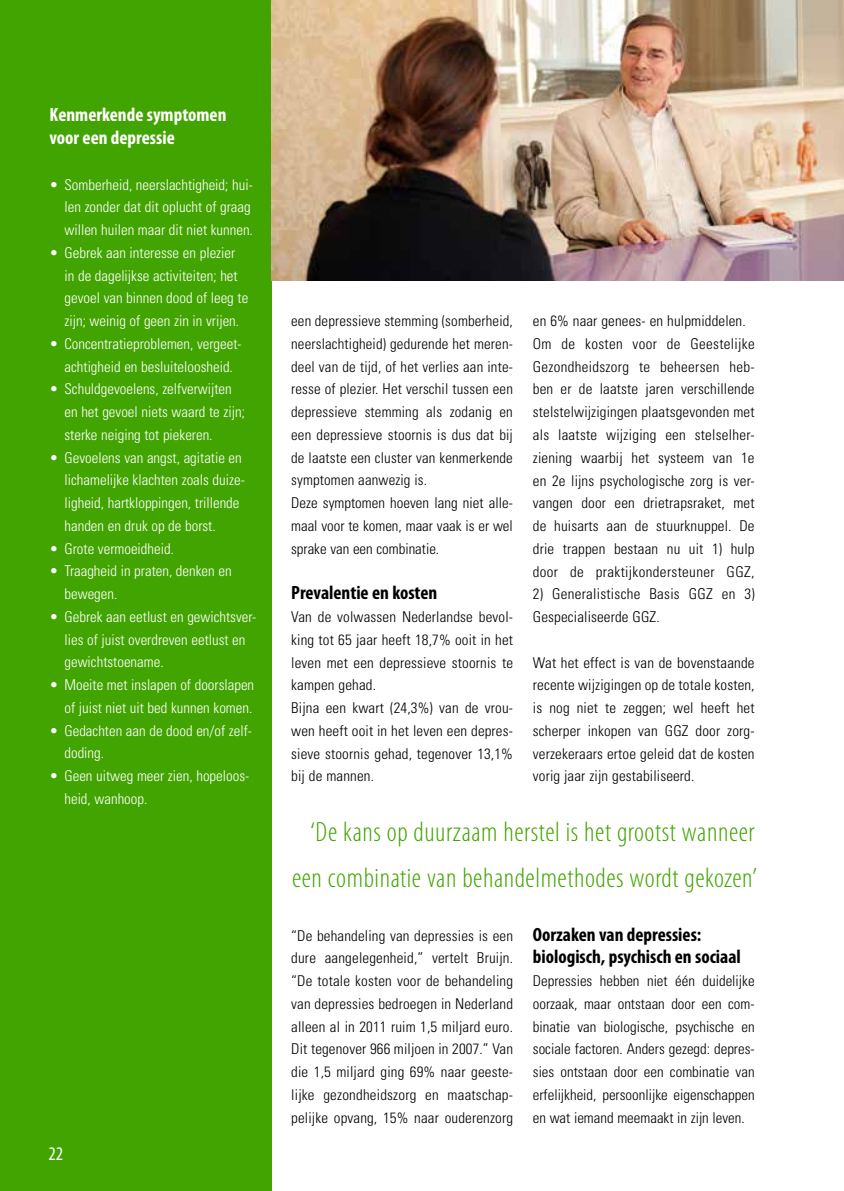
<style>
.page{position:relative;width:844px;height:1191px;background:#fff}
.page>*{position:absolute;margin:0;border:0;box-sizing:border-box;transform-origin:0 0}
.t1{font:300 condensed 28px/45.5px "Myriad Pro";letter-spacing:.02em;color:#42a400;text-align:center}
.t2{font:700 condensed 19.25px/22.8px "Myriad Pro";color:#000}
.t3{font:700 condensed 19.25px/22.8px "Myriad Pro";color:#fff}
.t4{font:condensed 19.25px "Myriad Pro";color:#fff}
.t5{font:300 condensed 14.88px/22.8px "Univers";letter-spacing:.01em;color:#000}
.t6{font:300 condensed 14.88px/22.8px "Univers";color:#fff}
</style>
<div class="page">
<div style="left:0;top:0;width:271px;height:1191px;background:#42a400"></div>
<img style="left:271px;top:0;width:572px;height:281px">
<p class="t3" style="left:50px;top:103px;width:178px">Kenmerkende symptomen voor een depressie</p>
<p class="t6" style="left:64px;top:173px;width:190px;text-indent:-15px">• Somberheid, neerslachtigheid; hui&shy;len zonder dat dit oplucht of graag willen huilen maar dit niet kunnen.</p>
<p class="t6" style="left:64px;top:241px;width:185px;text-indent:-15px">• Gebrek aan interesse en plezier in de dagelijkse activiteiten; het gevoel van binnen dood of leeg te zijn; weinig of geen zin in vrijen.</p>
<p class="t6" style="left:50px;top:332px;width:193px;text-align:center">• Concentratieproblemen, vergeet&shy;achtigheid en besluiteloosheid.</p>
<p class="t6" style="left:64px;top:378px;width:182px;text-indent:-15px">• Schuldgevoelens, zelfverwijten en het gevoel niets waard te zijn; sterke neiging tot piekeren.</p>
<p class="t6" style="left:64px;top:446px;width:182px;text-indent:-15px">• Gevoelens van angst, agitatie en lichamelijke klachten zoals duize&shy;ligheid, hartkloppingen, trillende handen en druk op de borst.</p>
<p class="t6" style="left:50px;top:537px;width:126px">• Grote vermoeidheid.</p>
<p class="t6" style="left:64px;top:560px;width:169px;text-indent:-15px">• Traagheid in praten, denken en bewegen.</p>
<p class="t6" style="left:64px;top:605px;width:193px;text-indent:-15px">• Gebrek aan eetlust en gewichtsver&shy;lies of juist overdreven eetlust en gewichtstoename.</p>
<p class="t6" style="left:50px;top:673px;width:206px;text-align:right">• Moeite met inslapen of doorslapen of juist niet uit bed kunnen komen.</p>
<p class="t6" style="left:64px;top:719px;width:189px;text-indent:-15px">• Gedachten aan de dood en/of zelf&shy;doding.</p>
<p class="t6" style="left:64px;top:764px;width:186px;text-indent:-15px">• Geen uitweg meer zien, hopeloos&shy;heid, wanhoop.</p>
<p class="t4" style="left:48px;top:1142px;width:16px">22</p>
<p class="t5" style="left:291px;top:309px;width:223px">een depressieve stemming (somberheid, neerslachtigheid) gedurende het meren&shy;deel van de tijd, of het verlies aan inte&shy;resse of plezier. Het verschil tussen een depressieve stemming als zodanig en een depressieve stoornis is dus dat bij de laatste een cluster van kenmerkende symptomen aanwezig is.<br>Deze symptomen hoeven lang niet alle&shy;maal voor te komen, maar vaak is er wel sprake van een combinatie.</p>
<p class="t2" style="left:291px;top:581px;width:148px">Prevalentie en kosten</p>
<p class="t5" style="left:291px;top:605px;width:223px">Van de volwassen Nederlandse bevol&shy;king tot 65 jaar heeft 18,7% ooit in het leven met een depressieve stoornis te kampen gehad.<br>Bijna een kwart (24,3%) van de vrou&shy;wen heeft ooit in het leven een depres&shy;sieve stoornis gehad, tegenover 13,1% bij de mannen.</p>
<p class="t5" style="left:532px;top:309px;width:223px">en 6% naar genees- en hulpmiddelen.<br>Om de kosten voor de Geestelijke Gezondheidszorg te beheersen heb&shy;ben er de laatste jaren verschillende stelstelwijzigingen plaatsgevonden met als laatste wijziging een stelselher&shy;ziening waarbij het systeem van 1e en 2e lijns psychologische zorg is ver&shy;vangen door een drietrapsraket, met de huisarts aan de stuurknuppel. De drie trappen bestaan nu uit 1) hulp door de praktijkondersteuner GGZ,</p>
<p class="t5" style="left:532px;top:582px;width:223px">2) Generalistische Basis GGZ en 3)<br>Gespecialiseerde GGZ.</p>
<p class="t5" style="left:532px;top:651px;width:223px;text-align:justify">Wat het effect is van de bovenstaande recente wijzigingen op de totale kosten, is nog niet te zeggen; wel heeft het scherper inkopen van GGZ door zorg&shy;verzekeraars ertoe geleid dat de kosten vorig jaar zijn gestabiliseerd.</p>
<h1 class="t1" style="left:292px;top:809px;width:466px">‘De kans op duurzaam herstel is het grootst wanneer een combinatie van behandelmethodes wordt gekozen’</h1>
<p class="t5" style="left:291px;top:924px;width:223px;text-align:justify">“De behandeling van depressies is een dure aangelegenheid,” vertelt Bruijn. “De totale kosten voor de behandeling van depressies bedroegen in Nederland alleen al in 2011 ruim 1,5 miljard euro.<br>Dit tegenover 966 miljoen in 2007.” Van die 1,5 miljard ging 69% naar geeste&shy;lijke gezondheidszorg en maatschap&shy;pelijke opvang, 15% naar ouderenzorg</p>
<p class="t2" style="left:532px;top:922px;width:209px">Oorzaken van depressies: biologisch, psychisch en sociaal</p>
<p class="t5" style="left:532px;top:969px;width:223px;text-align:justify">Depressies hebben niet één duidelijke oorzaak, maar ontstaan door een com&shy;binatie van biologische, psychische en sociale factoren. Anders gezegd: depres&shy;sies ontstaan door een combinatie van erfelijkheid, persoonlijke eigenschappen en wat iemand meemaakt in zijn leven.</p>
</div>
